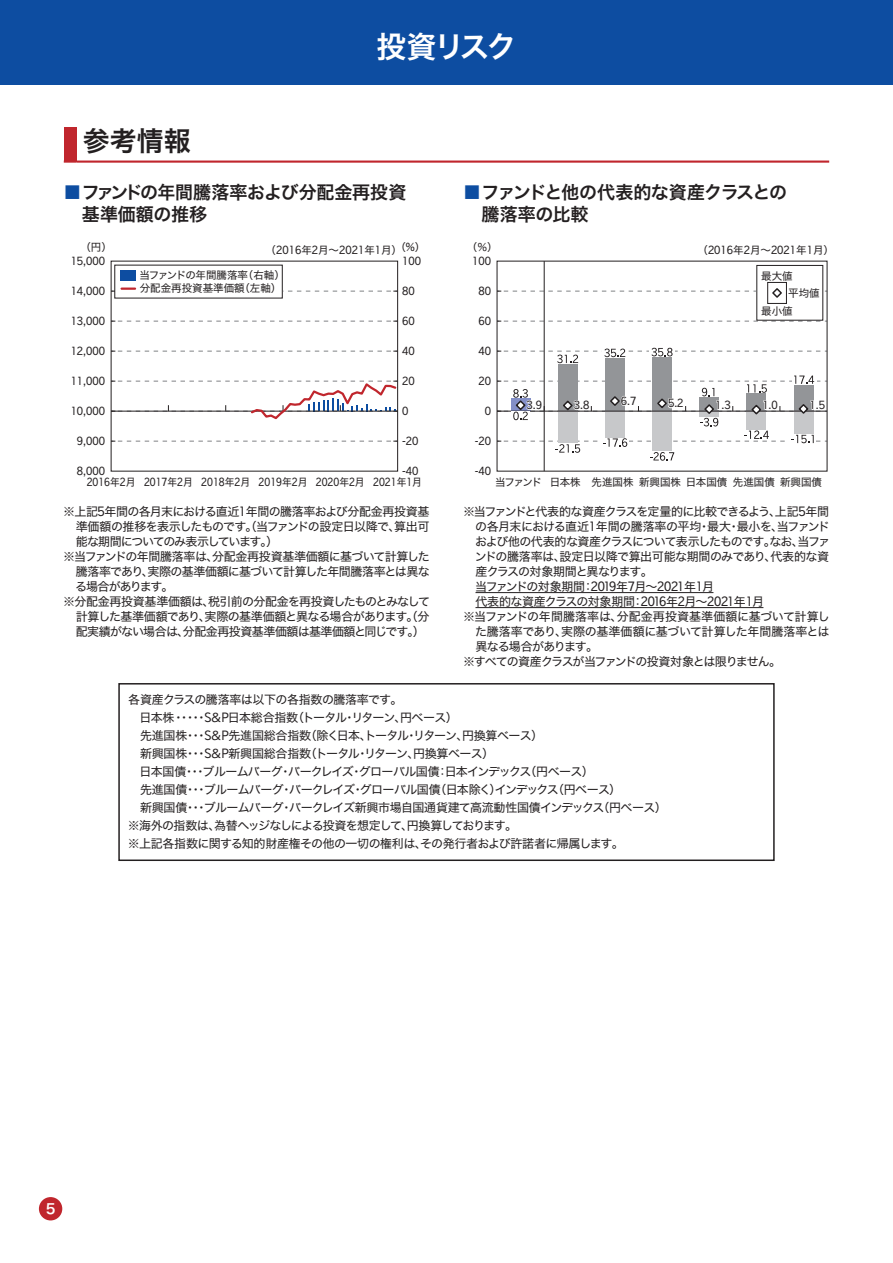
<style>
.page{position:relative;width:893px;height:1263px;background:#fff}
.page>*{position:absolute;margin:0;border:0;box-sizing:border-box;transform-origin:0 0}
.t1{font:30px "Hira Kaku Std N W6";letter-spacing:-.09em;color:#fff}
.t2{font:27px "Hira Kaku Std N W6";color:#231f20}
.t3{font:18px/22.5px "Hira Kaku Std N W6";letter-spacing:-.015em;color:#231f20}
.t4{font:18px/22.5px "Hira Kaku Std N W6";letter-spacing:-.035em;color:#231f20}
.t5{font:13.8px "Hira Kaku Std N W6";color:#fff}
.t6{font:12px/18px "Hira Kaku Std N W4";letter-spacing:-.05em;color:#231f20}
.t7{font:12px "Hira Kaku Std N W4";letter-spacing:-.08em;color:#231f20}
.t8{font:12px "Hira Kaku Std N W4";letter-spacing:-.09em;color:#231f20}
.t9{font:12px "Hira Kaku Std N W4";letter-spacing:-.005em;color:#231f20}
.t10{font:12px "Hira Kaku Std N W4";letter-spacing:-.03em;color:#231f20}
.t11{font:12px "Hira Kaku Std N W4";letter-spacing:-.085em;color:#231f20}
.t12{font:12px "Hira Kaku Std N W4";letter-spacing:-.115em;color:#231f20}
.t13{font:12px "Hira Kaku Std N W4";letter-spacing:-.095em;color:#231f20}
.t14{font:12px "Hira Kaku Std N W4";letter-spacing:-.11em;color:#231f20}
.t15{font:12px "Hira Kaku Std N W4";letter-spacing:-.075em;color:#231f20}
.t16{font:10.5px "Rakuten Global R";color:#231f20}
.t17{font:10.5px/13.5px "Hira Kaku Std N W4";color:#231f20}
.t18{font:10.5px "Rakuten Global R";color:#231f20;scale:.93 1}
.s1{color:#0d4da1}
.s2{font-family:"Hira Kaku Std N W4"}
.s3{font-family:"Rakuten Global R"}
</style>
<div class="page">
<div style="left:39px;top:1197px;width:23px;height:23px;background:#c0262d;border-radius:50%"></div>
<div style="left:0;top:0;width:893px;height:85px;background:#0d4da1"></div>
<div style="left:64px;top:128px;width:13px;height:34px;background:#c0262d"></div>
<svg style="left:64px;top:162px;width:13px;height:1px"></svg>
<hr style="left:77px;top:161px;width:752px;height:2px;background:#c0262d">
<svg style="left:113px;top:441px;width:283px;height:1px"></svg>
<svg style="left:113px;top:351px;width:283px;height:1px"></svg>
<svg style="left:113px;top:321px;width:283px;height:1px"></svg>
<svg style="left:113px;top:381px;width:283px;height:39px"></svg>
<div style="left:120px;top:270px;width:16px;height:10px;background:#0d4da1"></div>
<svg style="left:111px;top:288px;width:287px;height:4px"></svg>
<svg style="left:499px;top:321px;width:326px;height:1px"></svg>
<div style="left:558px;top:364px;width:19px;height:47px;background:#939598"></div>
<div style="left:605px;top:358px;width:19px;height:53px;background:#939598"></div>
<div style="left:652px;top:357px;width:20px;height:54px;background:#939598"></div>
<hr style="left:544px;top:261px;width:1px;height:210px;background:#231f20">
<svg style="left:497px;top:348px;width:330px;height:15px"></svg>
<svg style="left:497px;top:376px;width:330px;height:85px"></svg>
<div style="left:757px;top:265px;width:66px;height:55px;border:1px solid #231f20"></div>
<div style="left:767px;top:282px;width:20px;height:22px;border:1px solid #231f20"></div>
<svg style="left:497px;top:287px;width:330px;height:12px"></svg>
<hr style="left:475px;top:592px;width:238px;height:1px;background:#231f20">
<hr style="left:475px;top:607px;width:288px;height:1px;background:#231f20">
<div style="left:118px;top:683px;width:657px;height:178px;border:2px solid #231f20"></div>
<h1 class="t1" style="left:376px;top:24px;width:142px">投資リスク</h1>
<h2 class="t2" style="left:83px;top:120px;width:109px">参考情報</h2>
<h3 class="t3" style="left:63px;top:181px;width:344px"><span class="s1">■</span>ファンドの年間騰落率および分配金再投資　基準価額の推移</h3>
<h3 class="t4" style="left:463px;top:181px;width:325px"><span class="s1">■</span>ファンドと他の代表的な資産クラスとの　騰落率の比較</h3>
<p class="t16" style="left:266px;top:243px;width:138px"><span class="s2">（</span>2016<span class="s2">年</span>2<span class="s2">月～</span>2021<span class="s2">年</span>1<span class="s2">月）</span></p>
<p class="t17" style="left:467px;top:240px;width:32px">（％）</p>
<p class="t17" style="left:81px;top:240px;width:33px">（円）</p>
<p class="t17" style="left:395px;top:240px;width:31px">（<span class="s3">%</span>）</p>
<p class="t16" style="left:697px;top:243px;width:138px"><span class="s2">（</span>2016<span class="s2">年</span>2<span class="s2">月～</span>2021<span class="s2">年</span>1<span class="s2">月）</span></p>
<p class="t16" style="left:402px;top:254px;width:20px">100</p>
<p class="t16" style="left:472px;top:254px;width:20px">100</p>
<p class="t16" style="left:71px;top:254px;width:36px">15,000</p>
<p class="t16" style="left:71px;top:284px;width:36px">14,000</p>
<p class="t16" style="left:71px;top:314px;width:36px">13,000</p>
<p class="t17" style="left:139px;top:268px;width:147px">当ファンドの年間騰落率（右軸）分配金再投資基準価額（左軸）</p>
<p class="t16" style="left:402px;top:284px;width:14px">80</p>
<p class="t16" style="left:402px;top:314px;width:14px">60</p>
<p class="t16" style="left:478px;top:284px;width:14px">80</p>
<p class="t16" style="left:478px;top:314px;width:14px">60</p>
<p class="t17" style="left:761px;top:269px;width:33px">最大値</p>
<p class="t17" style="left:761px;top:304px;width:33px">最小値</p>
<p class="t17" style="left:788px;top:286px;width:33px">平均値</p>
<p class="t16" style="left:71px;top:344px;width:36px">12,000</p>
<p class="t16" style="left:402px;top:344px;width:14px">40</p>
<p class="t16" style="left:478px;top:344px;width:14px">40</p>
<p class="t16" style="left:71px;top:374px;width:36px">11,000</p>
<p class="t16" style="left:402px;top:374px;width:14px">20</p>
<p class="t16" style="left:478px;top:374px;width:14px">20</p>
<p class="t16" style="left:71px;top:404px;width:36px">10,000</p>
<p class="t16" style="left:402px;top:404px;width:8px">0</p>
<p class="t16" style="left:485px;top:404px;width:8px">0</p>
<p class="t16" style="left:527px;top:398px;width:17px">3.9</p>
<p class="t16" style="left:574px;top:398px;width:17px">3.8</p>
<p class="t16" style="left:621px;top:394px;width:17px">6.7</p>
<p class="t16" style="left:668px;top:396px;width:17px">5.2</p>
<p class="t16" style="left:715px;top:398px;width:17px">1.3</p>
<p class="t16" style="left:762px;top:398px;width:17px">1.0</p>
<p class="t16" style="left:809px;top:398px;width:17px">1.5</p>
<p class="t16" style="left:77px;top:434px;width:30px">9,000</p>
<p class="t16" style="left:402px;top:434px;width:18px">-20</p>
<p class="t16" style="left:475px;top:434px;width:18px">-20</p>
<p class="t16" style="left:77px;top:464px;width:30px">8,000</p>
<p class="t16" style="left:402px;top:464px;width:18px">-40</p>
<p class="t18" style="left:87px;top:475px;width:362px">2016<span class="s2">年</span>2<span class="s2">月</span> 2017<span class="s2">年</span>2<span class="s2">月</span> 2018<span class="s2">年</span>2<span class="s2">月</span> 2019<span class="s2">年</span>2<span class="s2">月</span> 2020<span class="s2">年</span>2<span class="s2">月</span> 2021<span class="s2">年</span>1<span class="s2">月</span></p>
<p class="t16" style="left:475px;top:464px;width:18px">-40</p>
<p class="t17" style="left:495px;top:475px;width:329px">当ファンド 日本株 先進国株新興国株日本国債先進国債新興国債</p>
<p class="t6" style="left:63px;top:502px;width:368px">※上記<span class="s3">5</span>年間の各月末における直近<span class="s3">1</span>年間の騰落率および分配金再投資基</p>
<p class="t6" style="left:76px;top:517px;width:355px">準価額の推移を表示したものです。（当ファンドの設定日以降で、算出可</p>
<p class="t14" style="left:76px;top:532px;width:204px">能な期間についてのみ表示しています。）</p>
<p class="t6" style="left:63px;top:547px;width:368px">※当ファンドの年間騰落率は、分配金再投資基準価額に基づいて計算した</p>
<p class="t6" style="left:76px;top:562px;width:355px">騰落率であり、実際の基準価額に基づいて計算した年間騰落率とは異な</p>
<p class="t13" style="left:75px;top:577px;width:100px">る場合があります。</p>
<p class="t6" style="left:63px;top:592px;width:368px">※分配金再投資基準価額は、税引前の分配金を再投資したものとみなして</p>
<p class="t6" style="left:76px;top:607px;width:355px">計算した基準価額であり、実際の基準価額と異なる場合があります。（分</p>
<p class="t6" style="left:76px;top:622px;width:351px">配実績がない場合は、分配金再投資基準価額は基準価額と同じです。）</p>
<p class="t7" style="left:463px;top:502px;width:368px">※当ファンドと代表的な資産クラスを定量的に比較できるよう、上記<span class="s3">5</span>年間</p>
<p class="t6" style="left:475px;top:517px;width:356px">の各月末における直近<span class="s3">1</span>年間の騰落率の平均・最大・最小を、当ファンド</p>
<p class="t8" style="left:475px;top:532px;width:356px">および他の代表的な資産クラスについて表示したものです。なお、当ファ</p>
<p class="t6" style="left:475px;top:547px;width:356px">ンドの騰落率は、設定日以降で算出可能な期間のみであり、代表的な資</p>
<p class="t13" style="left:475px;top:562px;width:179px">産クラスの対象期間と異なります。</p>
<p class="t12" style="left:475px;top:577px;width:241px">当ファンドの対象期間：<span class="s3">2019</span>年<span class="s3">7</span>月～<span class="s3">2021</span>年<span class="s3">1</span>月</p>
<p class="t6" style="left:475px;top:592px;width:290px">代表的な資産クラスの対象期間：<span class="s3">2016</span>年<span class="s3">2</span>月～<span class="s3">2021</span>年<span class="s3">1</span>月</p>
<p class="t9" style="left:463px;top:607px;width:368px">※当ファンドの年間騰落率は、分配金再投資基準価額に基づいて計算し</p>
<p class="t10" style="left:475px;top:622px;width:356px">た騰落率であり、実際の基準価額に基づいて計算した年間騰落率とは</p>
<p class="t15" style="left:475px;top:637px;width:124px">異なる場合があります。</p>
<p class="t11" style="left:463px;top:652px;width:320px">※すべての資産クラスが当ファンドの投資対象とは限りません。</p>
<p class="t6" style="left:128px;top:690px;width:540px">各資産クラスの騰落率は以下の各指数の騰落率です。<br>　日本株・・・・・<span class="s3">S</span>＆<span class="s3">P</span>日本総合指数（トータル・リターン、円ベース）<br>　先進国株・・・<span class="s3">S</span>＆<span class="s3">P</span>先進国総合指数（除く日本、トータル・リターン、円換算ベース）<br>　新興国株・・・<span class="s3">S</span>＆<span class="s3">P</span>新興国総合指数（トータル・リターン、円換算ベース）<br>　日本国債・・・ブルームバーグ・バークレイズ・グローバル国債：日本インデックス（円ベース）<br>　先進国債・・・ブルームバーグ・バークレイズ・グローバル国債（日本除く）インデックス（円ベース）<br>　新興国債・・・ブルームバーグ・バークレイズ新興市場自国通貨建て高流動性国債インデックス（円ベース）※海外の指数は、為替ヘッジなしによる投資を想定して、円換算しております。<br>※上記各指数に関する知的財産権その他の一切の権利は、その発行者および許諾者に帰属します。</p>
<p class="t5" style="left:46px;top:1198px;width:11px">5</p>
</div>
